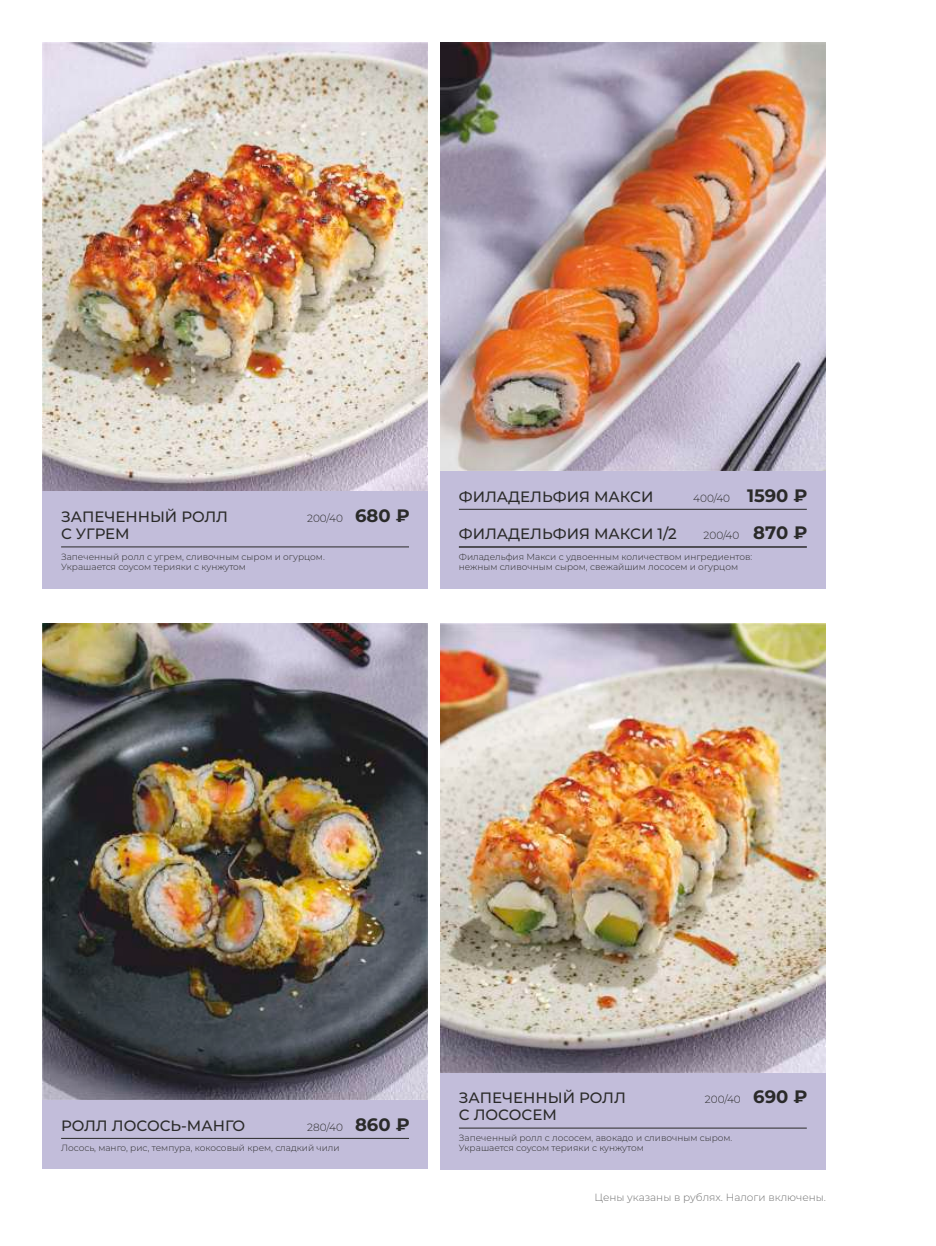
<style>
.page{position:relative;width:936px;height:1246px;background:#fff}
.page>*{position:absolute;margin:0;border:0;box-sizing:border-box;transform-origin:0 0}
.t1{font:500 15px/17.5px "Montserrat";color:#2a2a29}
.t2{font:300 10.5px "Montserrat";color:#2a2a29}
.t3{font:300 10.5px "Montserrat";color:#717171}
.t4{font:300 9px/10.6px "Montserrat";color:#2a2a29}
.s1{font-weight:700;font-size:18px}
</style>
<div class="page">
<img style="left:42px;top:623px;width:385px;height:478px">
<div style="left:43px;top:1100px;width:384px;height:69px;background:#c2bdda"></div>
<hr style="left:61px;top:1138px;width:348px;height:1px;background:#2a2a29">
<img style="left:440px;top:43px;width:385px;height:428px">
<img style="left:42px;top:42px;width:385px;height:449px">
<div style="left:43px;top:491px;width:384px;height:97px;background:#c2bdda"></div>
<hr style="left:61px;top:546px;width:348px;height:1px;background:#2a2a29">
<img style="left:440px;top:623px;width:385px;height:449px">
<div style="left:440px;top:1072px;width:385px;height:97px;background:#c2bdda"></div>
<hr style="left:459px;top:1128px;width:347px;height:1px;background:#2a2a29">
<div style="left:440px;top:471px;width:385px;height:118px;background:#c2bdda"></div>
<hr style="left:459px;top:509px;width:347px;height:1px;background:#2a2a29">
<hr style="left:459px;top:546px;width:347px;height:1px;background:#2a2a29">
<h1 class="t1" style="left:61px;top:507px;width:168px">ЗАПЕЧЕННЫЙ РОЛЛ<br>С УГРЕМ</h1>
<p class="t2" style="left:307px;top:511px;width:104px">200/40 <span class="s1">680 ₽</span></p>
<p class="t4" style="left:61px;top:551px;width:265px">Запеченный ролл с угрем, сливочным сыром и огурцом.<br>Украшается соусом терияки с кунжутом</p>
<h1 class="t1" style="left:459px;top:487px;width:196px">ФИЛАДЕЛЬФИЯ МАКСИ</h1>
<p class="t2" style="left:693px;top:491px;width:116px">400/40 <span class="s1">1590 ₽</span></p>
<h1 class="t1" style="left:459px;top:525px;width:219px">ФИЛАДЕЛЬФИЯ МАКСИ 1/2</h1>
<p class="t2" style="left:703px;top:529px;width:105px">200/40 <span class="s1">870 ₽</span></p>
<p class="t4" style="left:459px;top:551px;width:295px">Филадельфия Макси с удвоенным количеством ингредиентов: нежным сливочным сыром, свежайшим лососем и огурцом</p>
<p class="t2" style="left:307px;top:1120px;width:104px">280/40 <span class="s1">860 ₽</span></p>
<p class="t4" style="left:61px;top:1142px;width:280px">Лосось, манго, рис, темпура, кокосовый крем, сладкий чили</p>
<h1 class="t1" style="left:61px;top:1116px;width:185px">РОЛЛ ЛОСОСЬ-МАНГО</h1>
<h1 class="t1" style="left:459px;top:1088px;width:168px">ЗАПЕЧЕННЫЙ РОЛЛ<br>С ЛОСОСЕМ</h1>
<p class="t2" style="left:704px;top:1092px;width:104px">200/40 <span class="s1">690 ₽</span></p>
<p class="t4" style="left:459px;top:1132px;width:275px">Запеченный ролл с лососем, авокадо и сливочным сыром.<br>Украшается соусом терияки с кунжутом</p>
<p class="t3" style="left:594px;top:1191px;width:233px">Цены указаны в рублях. Налоги включены.</p>
</div>
